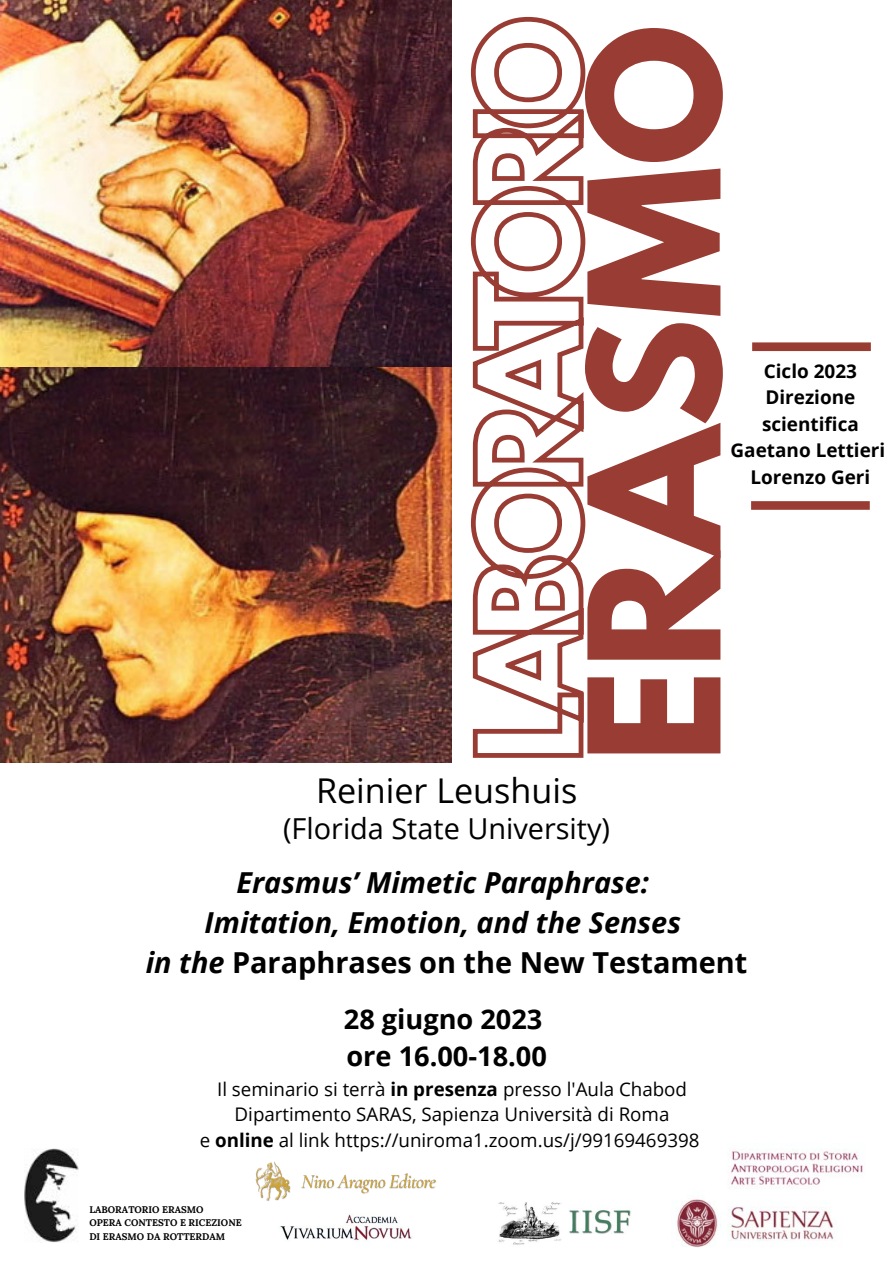
<style>
.page{position:relative;width:893px;height:1263px;background:#fff}
.page>*{position:absolute;margin:0;border:0;box-sizing:border-box;transform-origin:0 0}
.t1{font:700 161.18px "League Spartan";color:#993c33}
.t2{font:34.12px "Open Sans";color:#000}
.t3{font:italic 700 28.88px "Open Sans";color:#000}
.t4{font:700 28.88px "Open Sans";color:#000}
.t5{font:28.88px "Open Sans";color:#000}
.t6{font:700 27.15px "Open Sans";color:#000}
.t7{font:700 18.98px/26.5px "Open Sans";color:#000}
.t8{font:18.75px "Open Sans";color:#000}
.t9{font:700 9.6px "Lora";color:#000}
.s1{font-style:italic}
.s2{font-weight:700}
</style>
<div class="page">
<img style="left:0;top:0;width:451px;height:763px">
<svg style="left:470px;top:16px;width:116px;height:742px"></svg>
<img style="left:24px;top:1149px;width:55px;height:93px">
<img style="left:677px;top:1149px;width:186px;height:99px">
<svg style="left:752px;top:342px;width:118px;height:9px"></svg>
<svg style="left:751px;top:501px;width:118px;height:9px"></svg>
<img style="left:255px;top:1161px;width:181px;height:40px">
<img style="left:280px;top:1214px;width:132px;height:26px">
<img style="left:498px;top:1202px;width:133px;height:43px">
<p class="t1" style="left:575px;top:763px;width:740px;rotate:-90deg">ERASMO</p>
<p class="t7" style="left:764px;top:357px;width:95px">Ciclo 2023</p>
<p class="t7" style="left:762px;top:384px;width:98px">Direzione scientifica</p>
<p class="t7" style="left:730px;top:437px;width:156px">Gaetano Lettieri</p>
<p class="t7" style="left:750px;top:463px;width:121px">Lorenzo Geri</p>
<p class="t2" style="left:316px;top:766px;width:263px">Reinier Leushuis</p>
<p class="t5" style="left:283px;top:808px;width:328px">(Florida State University)</p>
<p class="t3" style="left:236px;top:862px;width:414px">Erasmus’ Mimetic Paraphrase:</p>
<p class="t3" style="left:205px;top:902px;width:478px">Imitation, Emotion, and the Senses</p>
<p class="t4" style="left:146px;top:942px;width:603px"><span class="s1">in the</span> Paraphrases on the New Testament</p>
<p class="t6" style="left:344px;top:999px;width:200px">28 giugno 2023</p>
<p class="t6" style="left:346px;top:1037px;width:202px">ore 16.00-18.00</p>
<p class="t8" style="left:217px;top:1075px;width:471px">Il seminario si terrà <span class="s2">in presenza</span> presso l'Aula Chabod</p>
<p class="t8" style="left:235px;top:1101px;width:436px">Dipartimento SARAS, Sapienza Università di Roma</p>
<p class="t8" style="left:200px;top:1127px;width:501px">e <span class="s2">online</span> al link https://uniroma1.zoom.us/j/99169469398</p>
<p class="t9" style="left:89px;top:1203px;width:116px">LABORATORIO ERASMO</p>
<p class="t9" style="left:89px;top:1216px;width:154px">OPERA CONTESTO E RICEZIONE</p>
<p class="t9" style="left:89px;top:1230px;width:137px">DI ERASMO DA ROTTERDAM</p>
</div>
